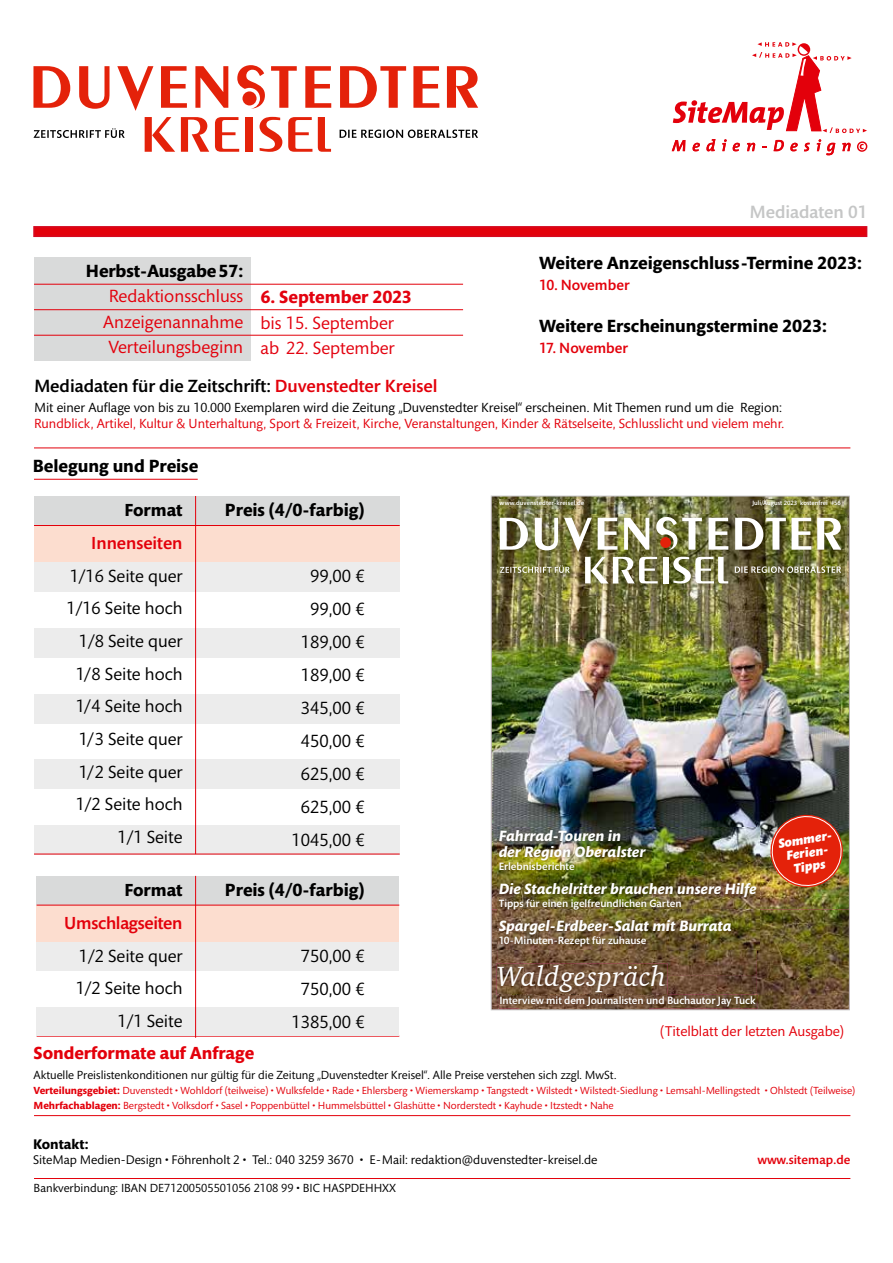
<style>
.page{position:relative;width:893px;height:1263px;background:#fff}
.page>*{position:absolute;margin:0;border:0;box-sizing:border-box;transform-origin:0 0}
.t1{font:italic 28.5px "Charter BT";letter-spacing:.01em;color:#fff}
.t2{font:700 18px "Mundo Sans Std";color:#000}
.t3{font:18px/33px "Mundo Sans Std";color:#000;text-align:right}
.t4{font:18px/25.5px "Mundo Sans Std";color:#e3000b;text-align:center}
.t5{font:500 18px "Mundo Sans Std";color:#000}
.t6{font:18px/25.5px "Mundo Sans Std";color:#e3020f}
.t7{font:700 18px "Mundo Sans Std";color:#e3020f}
.t8{font:500 18px "Mundo Sans Std";color:#c5c6c6}
.t9{font:17.85px/32.7px "Mundo Sans Std";color:#000;text-align:right}
.t10{font:500 17.85px "Mundo Sans Std";letter-spacing:-.015em;color:#e3000b}
.t11{font:700 17.85px "Mundo Sans Std";color:#e3000b}
.t12{font:700 17.85px "Mundo Sans Std";color:#000}
.t13{font:italic 700 15.15px/15.9px "Mundo Sans Std";letter-spacing:-.005em;color:#fff}
.t14{font:500 15px "Mundo Sans Std";color:#e3000b}
.t15{font:14.4px "Mundo Sans Std";color:#e3000b}
.t16{font:700 14.25px "Mundo Sans Std";color:#000}
.t17{font:13.5px "Mundo Sans Std";color:#e3000b}
.t18{font:13.5px "Mundo Sans Std";color:#000}
.t19{font:italic 900 13.05px/13.5px "Mundo Sans Std";color:#fff;text-align:center}
.t20{font:12.75px "Mundo Sans Std";color:#000}
.t21{font:500 12.75px "Mundo Sans Std";letter-spacing:.01em;color:#e3000b}
.t22{font:12px "Mundo Sans Std";color:#000}
.t23{font:500 10.8px "Mundo Sans Std";letter-spacing:-.005em;color:#fff}
.t24{font:10.5px/15px "Mundo Sans Std";color:#e3000b}
.t25{font:500 6.3px "Mundo Sans Std";letter-spacing:.01em;color:#fff}
.s1{color:#e3000b}
.s2{font-weight:700}
</style>
<div class="page">
<hr style="left:250px;top:258px;width:1px;height:103px;background:#e3000b">
<div style="left:34px;top:258px;width:216px;height:103px;background:#d9dada"></div>
<hr style="left:34px;top:1115px;width:816px;height:1px;background:#e3000b">
<hr style="left:34px;top:448px;width:816px;height:1px;background:#e3000b">
<hr style="left:34px;top:479px;width:164px;height:1px;background:#e3000b">
<div style="left:33px;top:226px;width:834px;height:11px;background:#e3000b;border:2px solid #d50920"></div>
<hr style="left:34px;top:1178px;width:816px;height:1px;background:#e3000b">
<svg style="left:673px;top:42px;width:194px;height:91px"></svg>
<svg style="left:857px;top:141px;width:10px;height:11px"></svg>
<svg style="left:672px;top:140px;width:13px;height:11px"></svg>
<svg style="left:693px;top:143px;width:7px;height:8px"></svg>
<svg style="left:706px;top:139px;width:9px;height:12px"></svg>
<svg style="left:722px;top:139px;width:5px;height:12px"></svg>
<svg style="left:733px;top:143px;width:7px;height:8px"></svg>
<svg style="left:747px;top:143px;width:8px;height:8px"></svg>
<svg style="left:774px;top:140px;width:10px;height:11px"></svg>
<svg style="left:790px;top:143px;width:8px;height:8px"></svg>
<svg style="left:804px;top:143px;width:6px;height:8px"></svg>
<svg style="left:817px;top:139px;width:18px;height:16px"></svg>
<svg style="left:842px;top:143px;width:9px;height:8px"></svg>
<img style="left:493px;top:498px;width:355px;height:411px">
<img style="left:493px;top:909px;width:4px;height:99px">
<img style="left:757px;top:909px;width:91px;height:99px">
<img style="left:497px;top:950px;width:260px;height:25px">
<img style="left:497px;top:995px;width:2px;height:13px">
<img style="left:668px;top:975px;width:89px;height:19px">
<img style="left:768px;top:812px;width:77px;height:78px">
<img style="left:498px;top:500px;width:88px;height:8px">
<img style="left:750px;top:499px;width:93px;height:10px">
<img style="left:497px;top:828px;width:262px;height:122px">
<img style="left:499px;top:994px;width:259px;height:14px">
<img style="left:497px;top:964px;width:171px;height:31px">
<img style="left:499px;top:994px;width:169px;height:1px">
<img style="left:498px;top:515px;width:349px;height:74px">
<svg style="left:735px;top:518px;width:76px;height:32px"></svg>
<svg style="left:817px;top:518px;width:24px;height:32px"></svg>
<img style="left:500px;top:517px;width:228px;height:66px">
<svg style="left:735px;top:566px;width:106px;height:7px"></svg>
<hr style="left:34px;top:284px;width:429px;height:1px;background:#e3000b">
<hr style="left:34px;top:309px;width:429px;height:1px;background:#e3000b">
<hr style="left:34px;top:335px;width:429px;height:1px;background:#e3000b">
<svg style="left:33px;top:66px;width:37px;height:42px"></svg>
<svg style="left:79px;top:66px;width:31px;height:43px"></svg>
<svg style="left:117px;top:66px;width:36px;height:45px"></svg>
<svg style="left:161px;top:66px;width:26px;height:42px"></svg>
<svg style="left:195px;top:66px;width:33px;height:42px"></svg>
<svg style="left:271px;top:66px;width:26px;height:42px"></svg>
<svg style="left:305px;top:66px;width:26px;height:42px"></svg>
<svg style="left:413px;top:66px;width:26px;height:42px"></svg>
<svg style="left:340px;top:66px;width:66px;height:42px"></svg>
<svg style="left:447px;top:66px;width:31px;height:42px"></svg>
<svg style="left:237px;top:65px;width:28px;height:44px"></svg>
<div style="left:246px;top:117px;width:7px;height:35px;background:#e4220a"></div>
<svg style="left:181px;top:117px;width:28px;height:35px"></svg>
<svg style="left:215px;top:117px;width:24px;height:35px"></svg>
<svg style="left:260px;top:117px;width:22px;height:35px"></svg>
<svg style="left:288px;top:117px;width:24px;height:35px"></svg>
<svg style="left:318px;top:117px;width:13px;height:35px"></svg>
<svg style="left:145px;top:117px;width:30px;height:35px"></svg>
<div style="left:242px;top:91px;width:15px;height:14px;background:#e4220a;border-radius:50%"></div>
<svg style="left:34px;top:128px;width:91px;height:10px"></svg>
<svg style="left:340px;top:130px;width:138px;height:8px"></svg>
<div style="left:34px;top:525px;width:366px;height:39px;background:#fcddcf"></div>
<div style="left:34px;top:694px;width:366px;height:29px;background:#ececec"></div>
<div style="left:34px;top:760px;width:366px;height:29px;background:#ececec"></div>
<div style="left:34px;top:825px;width:366px;height:29px;background:#ececec"></div>
<div style="left:34px;top:496px;width:366px;height:29px;background:#d9dada"></div>
<div style="left:34px;top:563px;width:366px;height:29px;background:#ececec"></div>
<hr style="left:34px;top:525px;width:366px;height:1px;background:#e3000b">
<hr style="left:34px;top:854px;width:366px;height:1px;background:#e3000b">
<div style="left:34px;top:628px;width:366px;height:30px;background:#ececec"></div>
<div style="left:37px;top:905px;width:362px;height:39px;background:#fcddcf"></div>
<div style="left:37px;top:876px;width:362px;height:29px;background:#d9dada"></div>
<div style="left:37px;top:942px;width:362px;height:29px;background:#ececec"></div>
<hr style="left:37px;top:905px;width:362px;height:1px;background:#e3000b">
<hr style="left:37px;top:1036px;width:362px;height:1px;background:#e3000b">
<div style="left:37px;top:1007px;width:362px;height:29px;background:#ececec"></div>
<hr style="left:195px;top:496px;width:1px;height:358px;background:#e3000b">
<hr style="left:195px;top:876px;width:1px;height:162px;background:#e3000b">
<h2 class="t2" style="left:86px;top:261px;width:159px">Herbst-Ausgabe57:</h2>
<h2 class="t4" style="left:103px;top:284px;width:142px">Redaktionsschluss<br>Anzeigenannahme<br>Verteilungsbeginn</h2>
<h2 class="t7" style="left:260px;top:287px;width:153px">6. September 2023</h2>
<h2 class="t6" style="left:260px;top:310px;width:136px">bis 15. September ab 22. September</h2>
<h2 class="t8" style="left:749px;top:202px;width:119px">Mediadaten 01</h2>
<h2 class="t2" style="left:539px;top:253px;width:324px">Weitere Anzeigenschluss-Termine 2023:</h2>
<h3 class="t14" style="left:539px;top:277px;width:92px">10. November</h3>
<h2 class="t2" style="left:539px;top:316px;width:289px">Weitere Erscheinungstermine 2023:</h2>
<h3 class="t14" style="left:539px;top:340px;width:90px">17. November</h3>
<h2 class="t5" style="left:34px;top:376px;width:405px">Mediadaten für die Zeitschrift: <span class="s1">Duvenstedter Kreisel</span></h2>
<p class="t18" style="left:34px;top:400px;width:749px">Mit einer Auflage von bis zu 10.000 Exemplaren wird die Zeitung „Duvenstedter Kreisel“ erscheinen. Mit Themen rund um die Region:</p>
<p class="t17" style="left:34px;top:416px;width:752px">Rundblick, Artikel, Kultur &amp; Unterhaltung, Sport &amp; Freizeit, Kirche, Veranstaltungen, Kinder &amp; Rätselseite, Schlusslicht und vielem mehr.</p>
<h2 class="t2" style="left:33px;top:456px;width:167px">Belegung und Preise</h2>
<h3 class="t12" style="left:125px;top:500px;width:59px">Format</h3>
<h3 class="t10" style="left:91px;top:533px;width:93px">Innenseiten</h3>
<h3 class="t9" style="left:67px;top:560px;width:117px">1/16 Seite quer<br>1/16 Seite hoch<br>1/8 Seite quer<br>1/8 Seite hoch<br>1/4 Seite hoch<br>1/3 Seite quer<br>1/2 Seite quer<br>1/2 Seite hoch<br>1/1 Seite</h3>
<h3 class="t12" style="left:125px;top:880px;width:59px">Format</h3>
<h3 class="t10" style="left:64px;top:913px;width:120px">Umschlagseiten</h3>
<h3 class="t9" style="left:76px;top:940px;width:108px">1/2 Seite quer<br>1/2 Seite hoch<br>1/1 Seite</h3>
<h2 class="t2" style="left:225px;top:500px;width:141px">Preis (4/0-farbig)</h2>
<h2 class="t3" style="left:292px;top:560px;width:75px">99,00 €<br>99,00 €<br>189,00 €<br>189,00 €<br>345,00 €<br>450,00 €<br>625,00 €<br>625,00 €<br>1045,00 €</h2>
<h2 class="t2" style="left:225px;top:880px;width:141px">Preis (4/0-farbig)</h2>
<h2 class="t3" style="left:292px;top:940px;width:75px;text-align:center">750,00 €<br>750,00 €<br>1385,00 €</h2>
<h3 class="t11" style="left:34px;top:1043px;width:222px">Sonderformate auf Anfrage</h3>
<p class="t25" style="left:500px;top:500px;width:86px">www.duvenstedter-kreisel.de</p>
<p class="t25" style="left:752px;top:500px;width:90px">Juli/August 2023 kostenfrei #56</p>
<h3 class="t13" style="left:499px;top:828px;width:148px">Fahrrad-Touren in der Region Oberalster</h3>
<p class="t23" style="left:499px;top:861px;width:77px">Erlebnisberichte</p>
<h3 class="t13" style="left:499px;top:881px;width:259px">Die Stachelritter brauchen unsere Hilfe</h3>
<p class="t23" style="left:499px;top:898px;width:184px">Tipps für einen igelfreundlichen Garten</p>
<h3 class="t13" style="left:499px;top:918px;width:234px">Spargel-Erdbeer-Salat mit Burrata</h3>
<p class="t23" style="left:499px;top:935px;width:149px">10-Minuten-Rezept für zuhause</p>
<h1 class="t1" style="left:496px;top:958px;width:171px">Waldgespräch</h1>
<p class="t23" style="left:500px;top:994px;width:257px">Interview mit dem Journalisten und Buchautor Jay Tuck</p>
<p class="t19" style="left:777px;top:837px;width:57px;rotate:-9deg">Sommer-<br>Ferien-<br>Tipps</p>
<h3 class="t15" style="left:660px;top:1024px;width:185px">(Titelblatt der letzten Ausgabe)</h3>
<p class="t22" style="left:34px;top:1068px;width:585px">Aktuelle Preislistenkonditionen nur gültig für die Zeitung „Duvenstedter Kreisel“. Alle Preise verstehen sich zzgl. MwSt.</p>
<p class="t24" style="left:34px;top:1083px;width:823px"><span class="s2">Verteilungsgebiet:</span> Duvenstedt • Wohldorf (teilweise) • Wulksfelde • Rade • Ehlersberg • Wiemerskamp • Tangstedt • Wilstedt • Wilstedt-Siedlung • Lemsahl-Mellingstedt • Ohlstedt (Teilweise)<br><span class="s2">Mehrfachablagen:</span> Bergstedt • Volksdorf • Sasel • Poppenbüttel • Hummelsbüttel • Glashütte • Norderstedt • Kayhude • Itzstedt • Nahe</p>
<h3 class="t16" style="left:33px;top:1136px;width:57px">Kontakt:</h3>
<p class="t20" style="left:33px;top:1153px;width:566px">SiteMap Medien-Design • Föhrenholt 2 • Tel.: 040 3259 3670 • E-Mail: redaktion@duvenstedter-kreisel.de</p>
<p class="t21" style="left:757px;top:1153px;width:94px">www.sitemap.de</p>
<p class="t22" style="left:34px;top:1182px;width:364px">Bankverbindung: IBAN DE71200505501056 2108 99 • BIC HASPDEHHXX</p>
</div>
